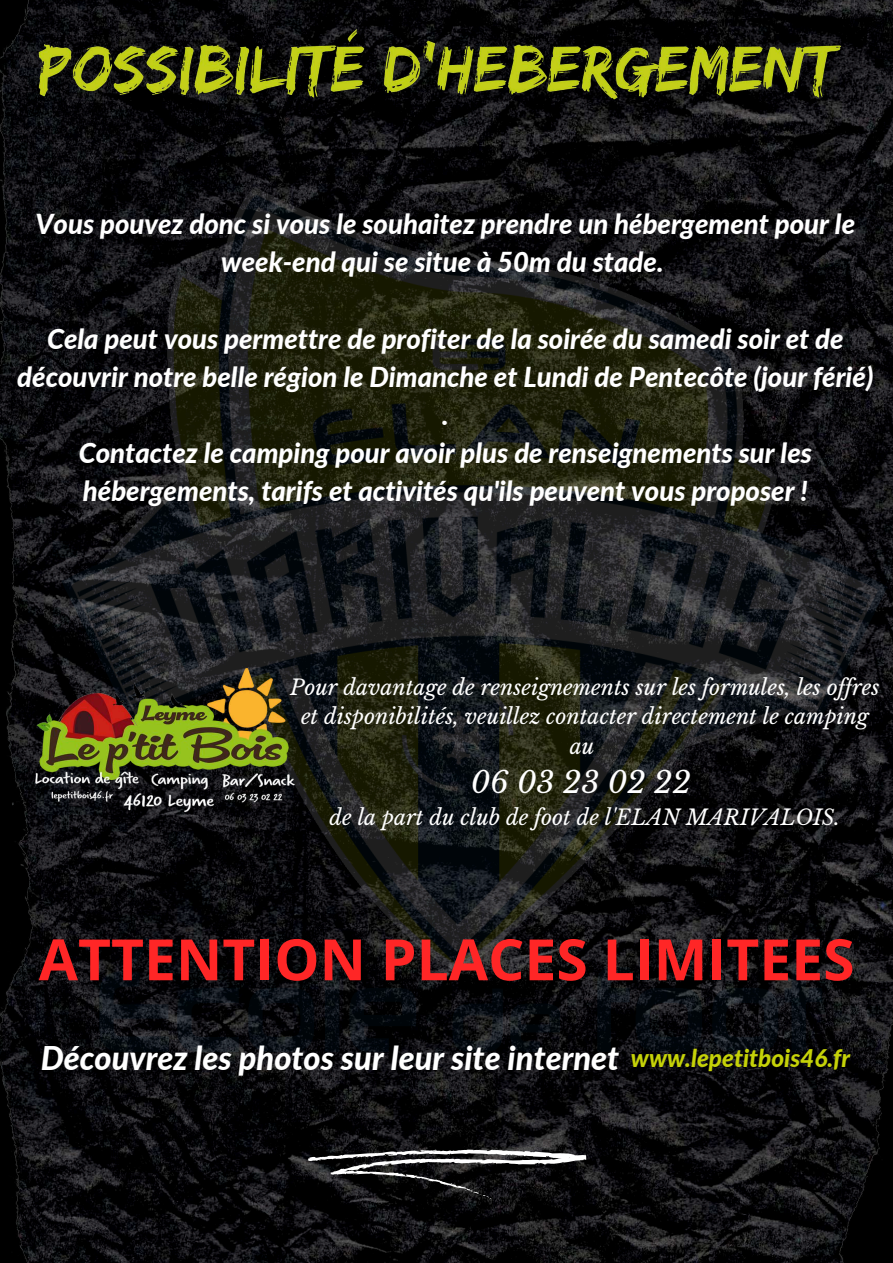
<style>
.page{position:relative;width:893px;height:1263px;background:#fff}
.page>*{position:absolute;margin:0;border:0;box-sizing:border-box;transform-origin:0 0}
.t1{font:700 57px "Open Sans";color:#ff2626}
.t2{font:italic 800 32.62px "Lato";color:#fff}
.t3{font:italic 29.62px "Libre Baskerville";color:#fff}
.t4{font:italic 800 27.53px/38.2px "Lato";color:#fff;text-align:center}
.t5{font:italic 21.15px/29.6px "Libre Baskerville";color:#fff;text-align:center}
.s1{font-size:24.3px;color:#c5d208}
</style>
<div class="page">
<img style="left:0;top:0;width:893px;height:1263px">
<img style="left:25px;top:179px;width:868px;height:890px">
<svg style="left:307px;top:1149px;width:279px;height:50px;background:#333334"></svg>
<img style="left:25px;top:600px;width:279px;height:279px">
<img style="left:10px;top:2px;width:861px;height:129px">
<p class="t4" style="left:36px;top:204px;width:821px">Vous pouvez donc si vous le souhaitez prendre un hébergement pour le week-end qui se situe à 50m du stade.</p>
<p class="t4" style="left:17px;top:319px;width:857px">Cela peut vous permettre de profiter de la soirée du samedi soir et de découvrir notre belle région le Dimanche et Lundi de Pentecôte (jour férié) .<br>Contactez le camping pour avoir plus de renseignements sur les hébergements, tarifs et activités qu'ils peuvent vous proposer !</p>
<p class="t5" style="left:290px;top:673px;width:591px">Pour davantage de renseignements sur les formules, les of res et disponibilités, veuillez contacter directement le camping au</p>
<p class="t3" style="left:471px;top:764px;width:222px">06 03 23 02 22</p>
<p class="t5" style="left:329px;top:803px;width:512px">de la part du club de foot de l'ELAN MARIVALOIS.</p>
<h1 class="t1" style="left:39px;top:919px;width:817px">ATTENTION PLACES LIMITEES</h1>
<p class="t2" style="left:41px;top:1037px;width:811px">Découvrez les photos sur leur site internet <span class="s1">www.lepetitbois46.fr</span></p>
</div>
